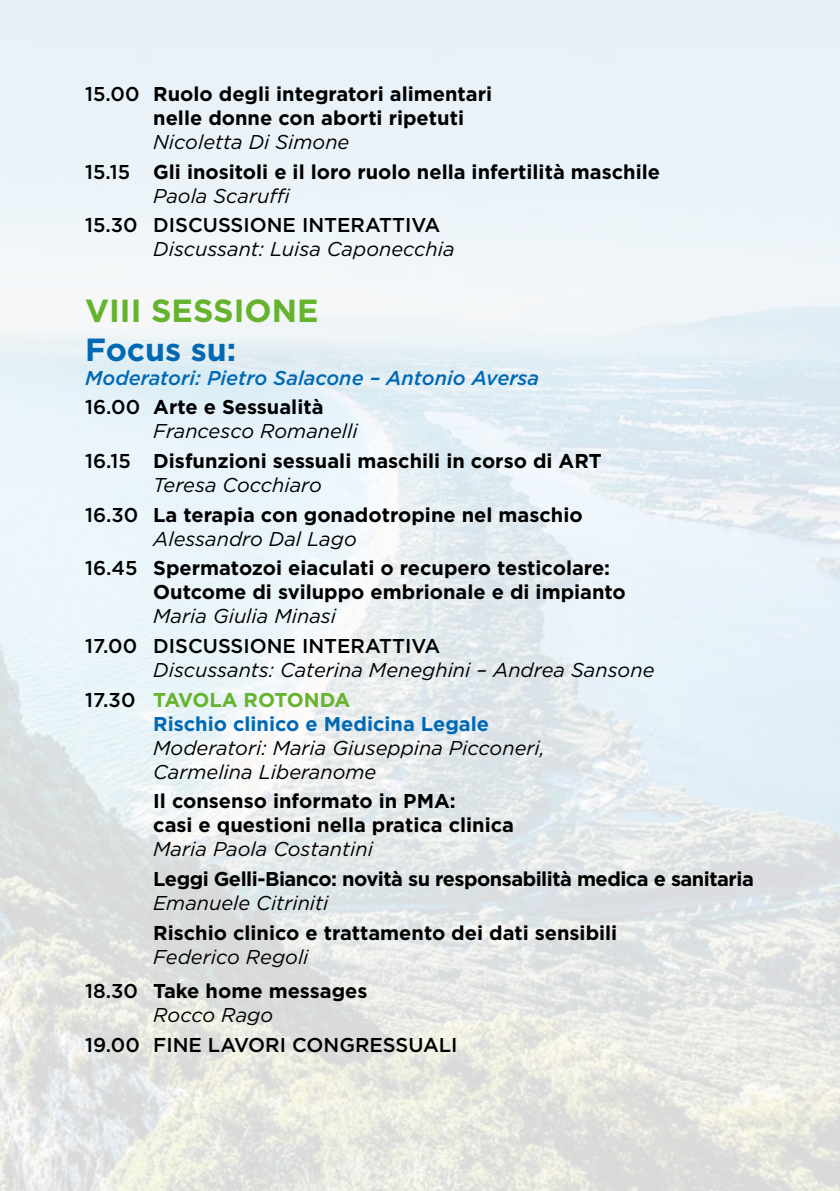
<style>
.page{position:relative;width:840px;height:1191px;background:#fff}
.page>*{position:absolute;margin:0;border:0;box-sizing:border-box;transform-origin:0 0}
.t1{font:700 32px "Gotham";color:#65b32e}
.t2{font:700 32px "Gotham";color:#0069b4}
.t3{font:700 20px/29.6px "Gotham";color:#000}
.t4{font:italic 20px/29.6px "Gotham";color:#000}
.t5{font:500 20px "Gotham";color:#000}
.t6{font:italic 500 20px/29.6px "Gotham";color:#0069b4}
.t7{font:700 20px "Gotham";letter-spacing:-.025em;color:#000}
.t8{font:700 20px "Gotham";color:#0069b4}
.s1{font-weight:500}
.s2{font-weight:400;font-style:italic}
.s3{font-style:normal;color:#000}
.s4{font-weight:700;font-style:normal;color:#000}
.s5{font-weight:500;font-style:normal}
.s6{font-weight:700;font-style:normal;color:#65b32e}
</style>
<div class="page">
<p class="t3" style="left:153px;top:82px;width:340px;line-height:24px;text-indent:-68px"><span class="s1">15.00</span> Ruolo degli integratori alimentari nelle donne con aborti ripetuti</p>
<p class="t3" style="left:85px;top:127px;width:576px;text-indent:68px"><span class="s2">Nicoletta Di Simone<br></span><span class="s1">15.15</span> Gli inositoli e il loro ruolo nella infertilità maschile</p>
<p class="t4" style="left:153px;top:180px;width:138px">Paola Scaruffi</p>
<p class="t5" style="left:85px;top:212px;width:356px">15.30 DISCUSSIONE INTERATTIVA</p>
<p class="t4" style="left:153px;top:234px;width:302px">Discussant: Luisa Caponecchia</p>
<h1 class="t1" style="left:85px;top:290px;width:235px">VIII SESSIONE</h1>
<h1 class="t2" style="left:85px;top:328px;width:153px">Focus su:</h1>
<p class="t6" style="left:85px;top:362px;width:455px">Moderatori: Pietro Salacone – Antonio Aversa<br><span class="s3">16.00</span> <span class="s4">Arte e Sessualità</span></p>
<p class="t3" style="left:85px;top:416px;width:518px;text-indent:68px"><span class="s2">Francesco Romanelli<br></span><span class="s1">16.15</span> Disfunzioni sessuali maschili in corso di ART</p>
<p class="t3" style="left:85px;top:470px;width:499px;text-indent:68px"><span class="s2">Teresa Cocchiaro<br></span><span class="s1">16.30</span> La terapia con gonadotropine nel maschio</p>
<p class="t3" style="left:85px;top:523px;width:526px;text-indent:68px"><span class="s2">Alessandro Dal Lago<br></span><span class="s1">16.45</span> Spermatozoi eiaculati o recupero testicolare:</p>
<p class="t3" style="left:153px;top:577px;width:474px">Outcome di sviluppo embrionale e di impianto</p>
<p class="t4" style="left:153px;top:601px;width:184px">Maria Giulia Minasi</p>
<p class="t5" style="left:85px;top:633px;width:356px">17.00 DISCUSSIONE INTERATTIVA</p>
<p class="t4" style="left:85px;top:654px;width:570px;text-indent:68px">Discussants: Caterina Meneghini – Andrea Sansone<br><span class="s5">17.30</span> <span class="s6">TAVOLA ROTONDA</span></p>
<p class="t8" style="left:153px;top:710px;width:337px">Rischio clinico e Medicina Legale</p>
<p class="t4" style="left:153px;top:735px;width:393px;line-height:24px">Moderatori: Maria Giuseppina Picconeri,<br>Carmelina Liberanome</p>
<p class="t3" style="left:153px;top:789px;width:362px;line-height:24px">Il consenso informato in PMA:<br>casi e questioni nella pratica clinica</p>
<p class="t4" style="left:153px;top:834px;width:221px">Maria Paola Costantini</p>
<p class="t7" style="left:153px;top:865px;width:601px">Leggi Gelli-Bianco: novità su responsabilità medica e sanitaria</p>
<p class="t4" style="left:153px;top:887px;width:177px">Emanuele Citriniti</p>
<p class="t3" style="left:153px;top:917px;width:465px">Rischio clinico e trattamento dei dati sensibili</p>
<p class="t3" style="left:85px;top:939px;width:284px;line-height:34.6px;text-align:center"><span class="s2">Federico Regoli<br></span><span class="s1">18.30</span> Take home messages</p>
<p class="t4" style="left:153px;top:1000px;width:121px">Rocco Rago</p>
<p class="t5" style="left:85px;top:1031px;width:374px">19.00 FINE LAVORI CONGRESSUALI</p>
</div>
